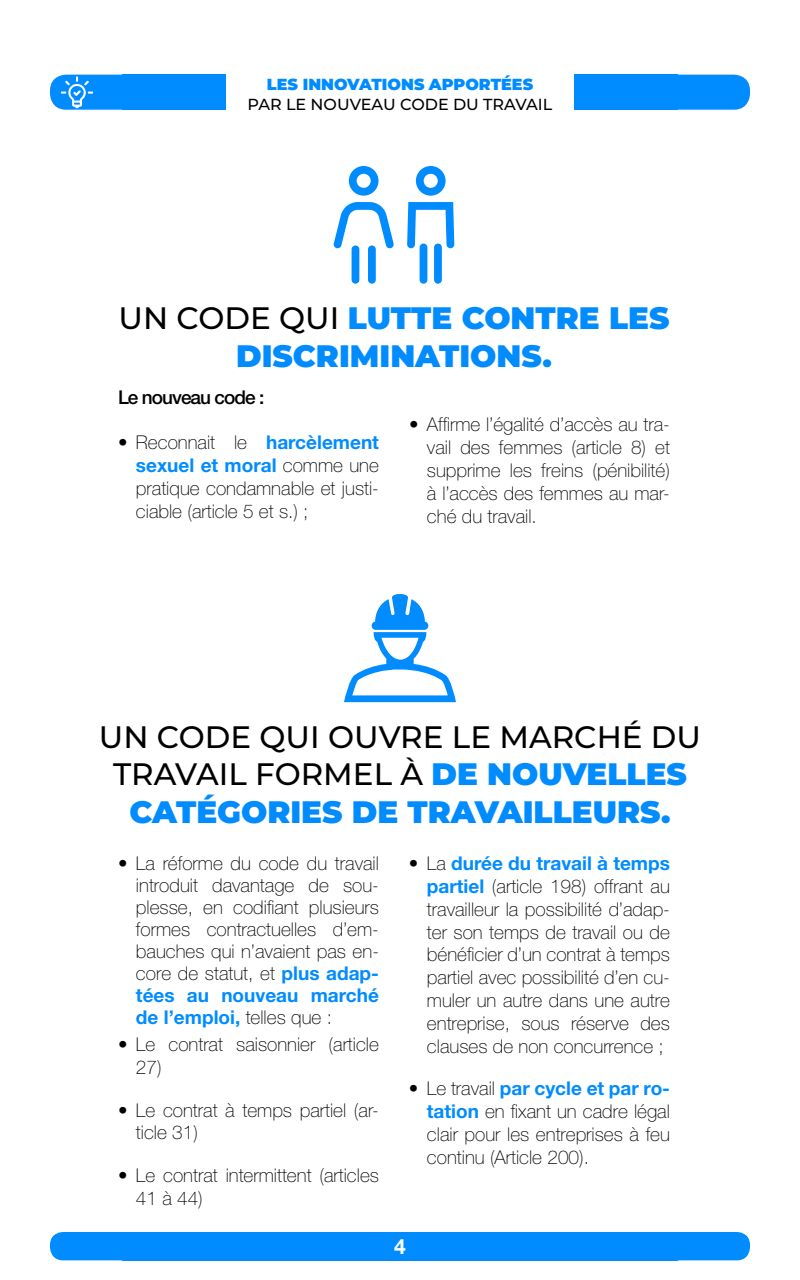
<style>
.page{position:relative;width:800px;height:1280px;background:#fff}
.page>*{position:absolute;margin:0;border:0;box-sizing:border-box;transform-origin:0 0}
.t1{font:500 31px/37.2px "Montserrat";color:#000;text-align:center}
.t2{font:900 31px/37.2px "Montserrat";color:#008cff;text-align:center}
.t3{font:700 21px "Helvetica Neue LT Std";color:#fff}
.t4{font:100 19px/22.8px "Helvetica Neue LT Std";color:#000;text-align:justify}
.t5{font:500 19px "Helvetica Neue LT Std";letter-spacing:-.05em;color:#000}
.t6{font:500 16px "Montserrat";color:#000}
.t7{font:900 16px "Montserrat";color:#008cff}
.s1{font-weight:500;color:#000}
.s2{font-weight:700;color:#008cff}
.s3{font-weight:900;color:#008cff}
</style>
<div class="page">
<div style="left:122px;top:1232px;width:460px;height:28px;background:#008cff"></div>
<div style="left:50px;top:1232px;width:145px;height:28px;background:#008cff;border-radius:13px"></div>
<div style="left:538px;top:1232px;width:140px;height:28px;background:#008cff"></div>
<div style="left:605px;top:1232px;width:145px;height:28px;background:#008cff;border-radius:13px"></div>
<div style="left:122px;top:75px;width:104px;height:35px;background:#008cff"></div>
<div style="left:50px;top:75px;width:130px;height:35px;background:#008cff;border-radius:16px"></div>
<div style="left:574px;top:75px;width:104px;height:35px;background:#008cff"></div>
<div style="left:610px;top:75px;width:140px;height:35px;background:#008cff;border-radius:16px"></div>
<svg style="left:61px;top:76px;width:32px;height:32px"></svg>
<svg style="left:349px;top:166px;width:30px;height:30px"></svg>
<svg style="left:333px;top:202px;width:61px;height:47px"></svg>
<div style="left:352px;top:245px;width:7px;height:39px;background:#008cff;border-radius:4px"></div>
<div style="left:368px;top:245px;width:8px;height:39px;background:#008cff;border-radius:4px"></div>
<svg style="left:416px;top:166px;width:30px;height:30px"></svg>
<svg style="left:407px;top:202px;width:47px;height:82px"></svg>
<svg style="left:344px;top:594px;width:112px;height:108px"></svg>
<p class="t7" style="left:267px;top:73px;width:268px">LES INNOVATIONS APPORTÉES</p>
<p class="t6" style="left:248px;top:93px;width:306px">PAR LE NOUVEAU CODE DU TRAVAIL</p>
<h1 class="t2" style="left:119px;top:298px;width:552px"><span class="s1">UN CODE QUI</span> LUTTE CONTRE LES<br>DISCRIMINATIONS.</h1>
<p class="t5" style="left:118px;top:385px;width:148px">Le nouveau code :</p>
<p class="t4" style="left:136px;top:431px;width:245px;text-indent:-18px">• Reconnait le <span class="s2">harcèlement sexuel et moral</span> comme une pratique condamnable et justi&shy;ciable (article 5 et s.) ;</p>
<p class="t4" style="left:427px;top:412px;width:245px;text-indent:-18px">• Affirme l’égalité d’accès au tra&shy;vail des femmes (article 8) et supprime les freins (pénibilité) à l’accès des femmes au mar&shy;ché du travail.</p>
<h1 class="t1" style="left:99px;top:717px;width:604px">UN CODE QUI OUVRE LE MARCHÉ DU<br>TRAVAIL FORMEL À <span class="s3">DE NOUVELLES<br>CATÉGORIES DE TRAVAILLEURS.</span></h1>
<p class="t4" style="left:136px;top:852px;width:245px;line-height:22px;text-indent:-18px">• La réforme du code du travail introduit davantage de sou&shy;plesse, en codifiant plusieurs formes contractuelles d’em&shy;bauches qui n’avaient pas en&shy;core de statut, et <span class="s2">plus adap&shy;tées au nouveau marché de l’emploi,</span> telles que :</p>
<p class="t4" style="left:136px;top:1033px;width:245px;text-indent:-18px">• Le contrat saisonnier (article<br>27)</p>
<p class="t4" style="left:136px;top:1098px;width:244px;text-indent:-18px">• Le contrat à temps partiel (ar&shy;ticle 31)</p>
<p class="t4" style="left:136px;top:1164px;width:245px;text-indent:-18px">• Le contrat intermittent (articles<br>41 à 44)</p>
<p class="t4" style="left:427px;top:852px;width:245px;text-indent:-18px">• La <span class="s2">durée du travail à temps partiel</span> (article 198) offrant au travailleur la possibilité d’adap&shy;ter son temps de travail ou de bénéficier d’un contrat à temps partiel avec possibilité d’en cu&shy;muler un autre dans une autre entreprise, sous réserve des clauses de non concurrence ;</p>
<p class="t4" style="left:427px;top:1077px;width:245px;text-indent:-18px">• Le travail <span class="s2">par cycle et par ro&shy;tation</span> en fixant un cadre légal clair pour les entreprises à feu continu (Article 200).</p>
<p class="t3" style="left:394px;top:1233px;width:13px">4</p>
</div>
